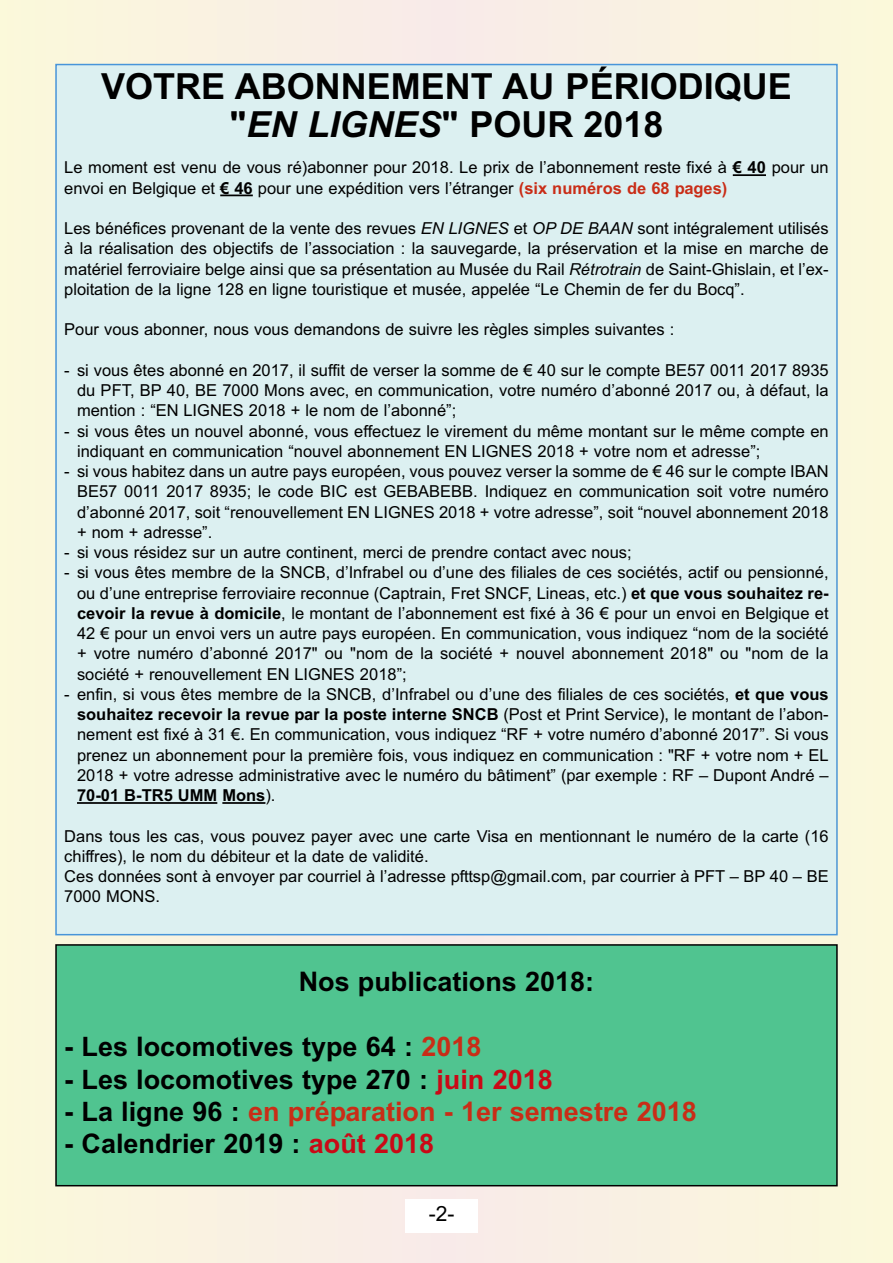
<style>
.page{position:relative;width:893px;height:1263px;background:#fff}
.page>*{position:absolute;margin:0;border:0;box-sizing:border-box;transform-origin:0 0}
.t1{font:700 36px/37.5px "Arial";color:#000;text-align:center}
.t2{font:700 27px "Arial";color:#000}
.t3{font:700 27px "Arial";color:#c92d17}
.t4{font:21px "Arial";color:#000}
.t5{font:16.5px/20.2px "Arial";color:#000;text-align:justify}
.s1{font-style:italic}
.s2{font-weight:700}
.s3{font-weight:700;color:#c92d17}
.s4{color:#c92d17}
.s5{color:#ca0916}
.s6{color:#000}
</style>
<div class="page">
<div style="left:0;top:0;width:892px;height:1263px;background:#faf7dc"></div>
<div style="left:406px;top:1199px;width:72px;height:33px;background:#fff"></div>
<div style="left:57px;top:65px;width:779px;height:869px;background:#dcf0f1"></div>
<hr style="left:733px;top:174px;width:33px;height:2px;background:#000">
<hr style="left:220px;top:195px;width:33px;height:1px;background:#000">
<hr style="left:77px;top:802px;width:140px;height:2px;background:#000">
<hr style="left:222px;top:802px;width:43px;height:2px;background:#000">
<div style="left:56px;top:945px;width:781px;height:241px;background:#50c490"></div>
<div style="left:55px;top:944px;width:783px;height:242px;border:2px solid #000"></div>
<h1 class="t1" style="left:101px;top:68px;width:692px">VOTRE ABONNEMENT AU PÉRIODIQUE "<span class="s1">EN LIGNES</span>" POUR 2018</h1>
<p class="t5" style="left:64px;top:157px;width:766px">Le moment est venu de vous ré)abonner pour 2018. Le prix de l’abonnement reste fixé à <span class="s2">€ 40</span> pour un envoi en Belgique et <span class="s2">€ 46</span> pour une expédition vers l’étranger <span class="s3">(six numéros de 68 pages)</span></p>
<p class="t5" style="left:64px;top:218px;width:766px">Les bénéfices provenant de la vente des revues <span class="s1">EN LIGNES</span> et <span class="s1">OP DE BAAN</span> sont intégralement utilisés à la réalisation des objectifs de l’association : la sauvegarde, la préservation et la mise en marche de matériel ferroviaire belge ainsi que sa présentation au Musée du Rail <span class="s1">Rétrotrain</span> de Saint-Ghislain, et l’ex&shy;ploitation de la ligne 128 en ligne touristique et musée, appelée “Le Chemin de fer du Bocq”.</p>
<p class="t5" style="left:64px;top:319px;width:611px">Pour vous abonner, nous vous demandons de suivre les règles simples suivantes :</p>
<p class="t5" style="left:77px;top:360px;width:753px;text-indent:-13px">- si vous êtes abonné en 2017, il suffit de verser la somme de € 40 sur le compte BE57 0011 2017 8935 du PFT, BP 40, BE 7000 Mons avec, en communication, votre numéro d’abonné 2017 ou, à défaut, la mention : “EN LIGNES 2018 + le nom de l’abonné”;</p>
<p class="t5" style="left:77px;top:421px;width:753px;text-indent:-13px">- si vous êtes un nouvel abonné, vous effectuez le virement du même montant sur le même compte en indiquant en communication “nouvel abonnement EN LIGNES 2018 + votre nom et adresse”;</p>
<p class="t5" style="left:77px;top:461px;width:753px;text-indent:-13px">- si vous habitez dans un autre pays européen, vous pouvez verser la somme de € 46 sur le compte IBAN BE57 0011 2017 8935; le code BIC est GEBABEBB. Indiquez en communication soit votre numéro d’abonné 2017, soit “renouvellement EN LIGNES 2018 + votre adresse”, soit “nouvel abonnement 2018 + nom + adresse”.</p>
<p class="t5" style="left:64px;top:542px;width:569px">- si vous résidez sur un autre continent, merci de prendre contact avec nous;</p>
<p class="t5" style="left:77px;top:562px;width:753px;text-indent:-13px">- si vous êtes membre de la SNCB, d’Infrabel ou d’une des filiales de ces sociétés, actif ou pensionné, ou d’une entreprise ferroviaire reconnue (Captrain, Fret SNCF, Lineas, etc.) <span class="s2">et que vous souhaitez re&shy;cevoir la revue à domicile</span>, le montant de l’abonnement est fixé à 36 € pour un envoi en Belgique et 42 € pour un envoi vers un autre pays européen. En communication, vous indiquez “nom de la société + votre numéro d’abonné 2017" ou "nom de la société + nouvel abonnement 2018" ou "nom de la société + renouvellement EN LIGNES 2018”;</p>
<p class="t5" style="left:77px;top:684px;width:753px;text-indent:-13px">- enfin, si vous êtes membre de la SNCB, d’Infrabel ou d’une des filiales de ces sociétés, <span class="s2">et que vous souhaitez recevoir la revue par la poste interne SNCB</span> (Post et Print Service), le montant de l’abon&shy;nement est fixé à 31 €. En communication, vous indiquez “RF + votre numéro d’abonné 2017”. Si vous prenez un abonnement pour la première fois, vous indiquez en communication : "RF + votre nom + EL 2018 + votre adresse administrative avec le numéro du bâtiment” (par exemple : RF – Dupont André – <span class="s2">70-01 B-TR5 UMM Mons</span>).</p>
<p class="t5" style="left:64px;top:826px;width:766px;text-align:left">Dans tous les cas, vous pouvez payer avec une carte Visa en mentionnant le numéro de la carte (16 chiffres), le nom du débiteur et la date de validité.<br>Ces données sont à envoyer par courriel à l’adresse pfttsp@gmail.com, par courrier à PFT – BP 40 – BE 7000 MONS.</p>
<h2 class="t2" style="left:299px;top:966px;width:297px">Nos publications 2018:</h2>
<h2 class="t2" style="left:64px;top:1031px;width:419px">- Les locomotives type 64 : <span class="s4">2018</span></h2>
<h2 class="t2" style="left:64px;top:1063px;width:490px">- Les locomotives type 270 : <span class="s5">juin 2018</span></h2>
<h2 class="t3" style="left:64px;top:1096px;width:634px"><span class="s6">- La ligne 96 :</span> en préparation - 1er semestre 2018</h2>
<h2 class="t2" style="left:64px;top:1128px;width:371px">- Calendrier 2019 : <span class="s5">août 2018</span></h2>
<p class="t4" style="left:429px;top:1202px;width:27px">-2-</p>
</div>
